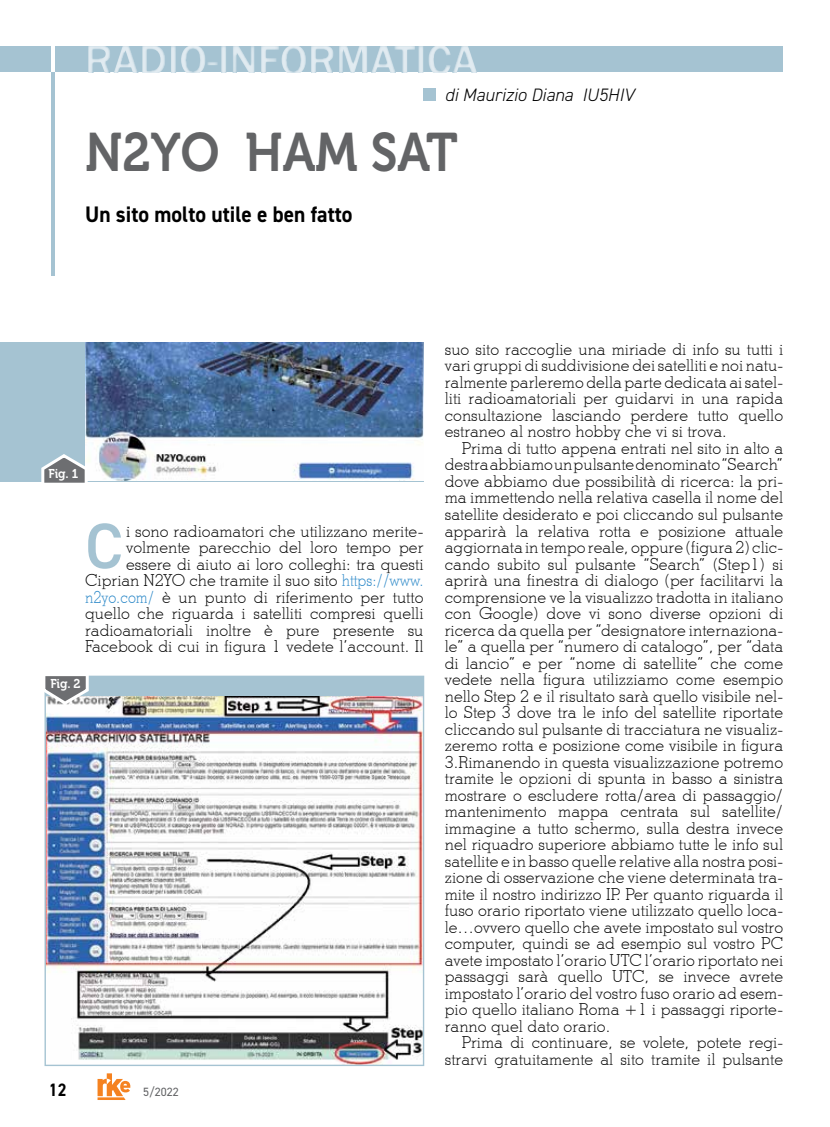
<style>
.page{position:relative;width:830px;height:1127px;background:#fff}
.page>*{position:absolute;margin:0;border:0;box-sizing:border-box;transform-origin:0 0}
.t1{font:600 64.35px "DIN2014";color:#a5c3d2}
.t2{font:54px "Museo 700";color:#636466;scale:.9 1}
.t3{font:700 22.5px "DIN2014";color:#000;scale:.95 1}
.t4{font:italic 300 18px "DIN2014";color:#000}
.t5{font:700 18px "DIN2014";color:#000;scale:.9 1}
.t6{font:300 16.5px/16.5px "Stymie BT";color:#000;text-align:right}
.t7{font:12.75px "Museo 700";letter-spacing:-.01em;color:#fff;scale:.95 1}
.t8{font:12px "DIN2014";color:#636466}
.s1{color:#2484c6}
</style>
<div class="page">
<svg style="left:97px;top:1073px;width:33px;height:27px"></svg>
<div style="left:0;top:47px;width:782px;height:25px;background:#a5c3d2"></div>
<img style="left:88px;top:46px;width:389px;height:27px">
<img style="left:88px;top:47px;width:389px;height:25px">
<hr style="left:51px;top:72px;width:3px;height:204px;background:#a5c3d2">
<hr style="left:51px;top:21px;width:3px;height:51px;background:#fff">
<div style="left:423px;top:88px;width:13px;height:12px;background:#a5c3d2"></div>
<div style="left:0;top:342px;width:423px;height:140px;background:#a5c3d2"></div>
<img style="left:85px;top:342px;width:338px;height:139px">
<img style="left:44px;top:676px;width:380px;height:390px">
<svg style="left:44px;top:676px;width:45px;height:29px"></svg>
<svg style="left:41px;top:454px;width:47px;height:29px"></svg>
<p class="t4" style="left:444px;top:83px;width:191px">di Maurizio Diana IU5HIV</p>
<h2 class="t2" style="left:85px;top:122px;width:415px">N2YO HAM SAT</h2>
<h3 class="t3" style="left:85px;top:199px;width:283px">Un sito molto utile e ben fatto</h3>
<p class="t7" style="left:49px;top:467px;width:33px">Fig. 1</p>
<h1 class="t1" style="left:85px;top:503px;width:39px">C</h1>
<p class="t6" style="left:85px;top:522px;width:340px">i sono radioamatori che utilizzano merite&shy;volmente parecchio del loro tempo per essere di aiuto ai loro colleghi: tra questi Ciprian N2YO che tramite il suo sito <span class="s1">https://www. n2yo.com/</span> è un punto di riferimento per tutto quello che riguarda i satelliti compresi quelli radioamatoriali inoltre è pure presente su Facebook di cui in figura 1 vedete l’account. Il</p>
<p class="t7" style="left:50px;top:676px;width:33px">Fig. 2</p>
<p class="t5" style="left:49px;top:1078px;width:21px">12</p>
<p class="t8" style="left:143px;top:1084px;width:37px">5/2022</p>
<p class="t6" style="left:444px;top:341px;width:340px;text-align:justify">suo sito raccoglie una miriade di info su tutti i vari gruppi di suddivisione dei satelliti e noi natu&shy;ralmente parleremo della parte dedicata ai satel&shy;liti radioamatoriali per guidarvi in una rapida consultazione lasciando perdere tutto quello estraneo al nostro hobby che vi si trova.</p>
<p class="t6" style="left:444px;top:440px;width:340px;text-align:justify;text-indent:17px">Prima di tutto appena entrati nel sito in alto a destra abbiamo un pulsante denominato “Search” dove abbiamo due possibilità di ricerca: la pri&shy;ma immettendo nella relativa casella il nome del satellite desiderato e poi cliccando sul pulsante apparirà la relativa rotta e posizione attuale aggiornata in tempo reale, oppure (figura 2) clic&shy;cando subito sul pulsante “Search” (Step1) si aprirà una finestra di dialogo (per facilitarvi la comprensione ve la visualizzo tradotta in italiano con Google) dove vi sono diverse opzioni di ricerca da quella per “designatore internaziona&shy;le” a quella per “numero di catalogo”, per “data di lancio” e per “nome di satellite” che come vedete nella figura utilizziamo come esempio nello Step 2 e il risultato sarà quello visibile nel&shy;lo Step 3 dove tra le info del satellite riportate cliccando sul pulsante di tracciatura ne visualiz&shy;zeremo rotta e posizione come visibile in figura 3.Rimanendo in questa visualizzazione potremo tramite le opzioni di spunta in basso a sinistra mostrare o escludere rotta/area di passaggio/ mantenimento mappa centrata sul satellite/ immagine a tutto schermo, sulla destra invece nel riquadro superiore abbiamo tutte le info sul satellite e in basso quelle relative alla nostra posi&shy;zione di osservazione che viene determinata tra&shy;mite il nostro indirizzo IP. Per quanto riguarda il fuso orario riportato viene utilizzato quello loca&shy;le…ovvero quello che avete impostato sul vostro computer, quindi se ad esempio sul vostro PC avete impostato l’orario UTC l’orario riportato nei passaggi sarà quello UTC, se invece avrete impostato l’orario del vostro fuso orario ad esem&shy;pio quello italiano Roma +1 i passaggi riporte&shy;ranno quel dato orario.</p>
<p class="t6" style="left:444px;top:1034px;width:340px">Prima di continuare, se volete, potete regi&shy;strarvi gratuitamente al sito tramite il pulsante</p>
</div>
